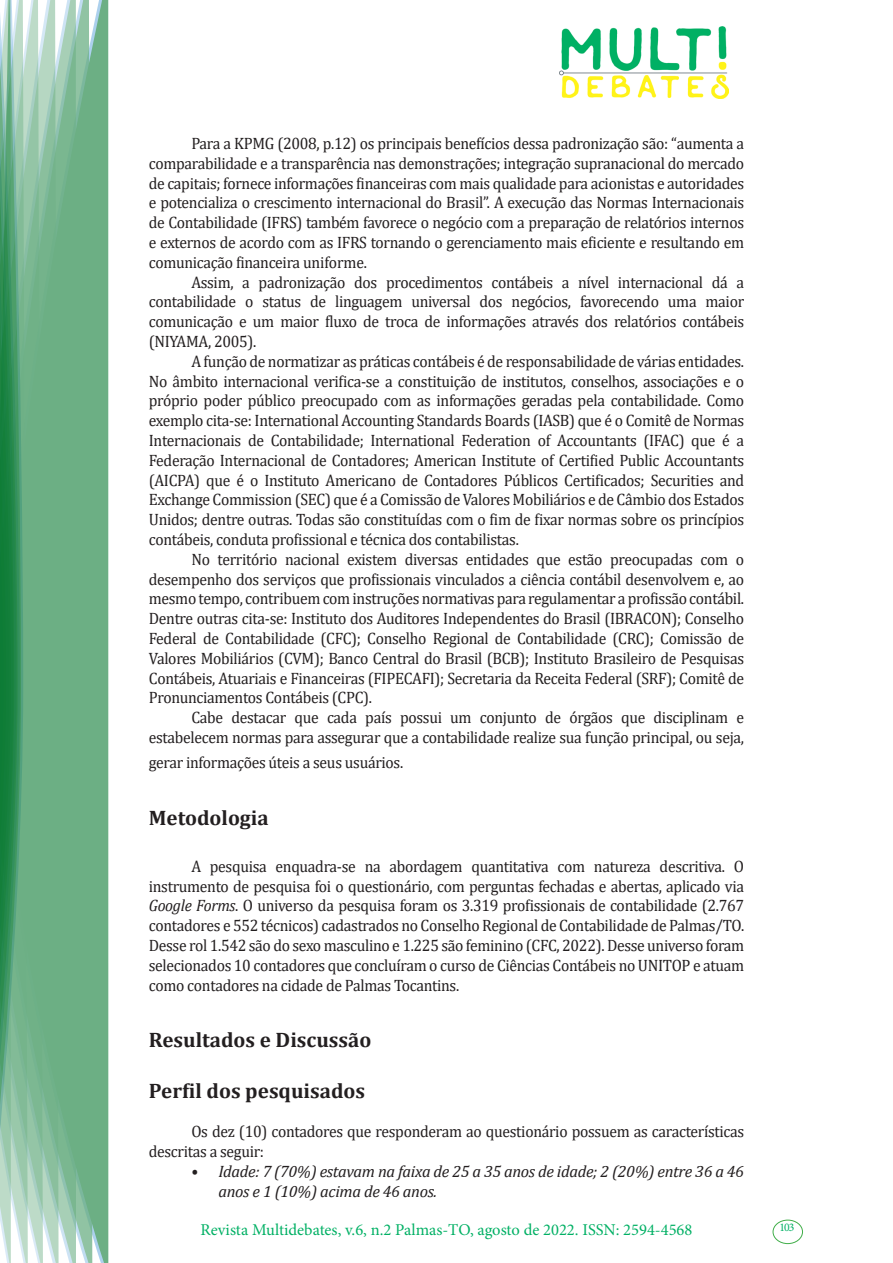
<style>
.page{position:relative;width:893px;height:1263px;background:#fff}
.page>*{position:absolute;margin:0;border:0;box-sizing:border-box;transform-origin:0 0}
.Titulo_2{font:700 21px "Cambria";color:#231f20}
.texto{font:16.5px/19.8px "Cambria";letter-spacing:-.02em;color:#231f20;text-align:justify;scale:.95 1}
.t1{font:italic 16.5px/19.8px "Cambria";letter-spacing:-.02em;color:#231f20}
.t2{font:16.5px "Minion Pro";color:#00b064}
.t3{font:11.7px "Minion Pro";color:#00b064}
.s1{font-style:italic}
.s2{font-style:normal}
</style>
<div class="page">
<img style="left:559px;top:26px;width:169px;height:72px">
<div style="left:95px;top:0;width:14px;height:1263px;background:#6caf84"></div>
<svg style="left:79px;top:0;width:16px;height:1263px;background:#71b289"></svg>
<svg style="left:62px;top:0;width:17px;height:1263px;background:#75b48c"></svg>
<svg style="left:45px;top:0;width:17px;height:1263px;background:#7cb792"></svg>
<svg style="left:30px;top:0;width:15px;height:1263px;background:#80ba96"></svg>
<svg style="left:0;top:0;width:30px;height:1263px;background:#61a97f"></svg>
<div style="left:772px;top:1219px;width:31px;height:25px;border:1px solid #40ae49;border-radius:50%"></div>
<p class="texto" style="left:149px;top:133px;width:628px;text-indent:43px">Para a KPMG (2008, p.12) os principais benefícios dessa padronização são: “aumenta a comparabilidade e a transparência nas demonstrações; integração supranacional do mercado de capitais; fornece informações financeiras com mais qualidade para acionistas e autoridades e potencializa o crescimento internacional do Brasil”. A execução das Normas Internacionais de Contabilidade (IFRS) também favorece o negócio com a preparação de relatórios internos e externos de acordo com as IFRS tornando o gerenciamento mais eficiente e resultando em comunicação financeira uniforme.</p>
<p class="texto" style="left:149px;top:272px;width:628px;text-indent:43px">Assim, a padronização dos procedimentos contábeis a nível internacional dá a contabilidade o status de linguagem universal dos negócios, favorecendo uma maior comunicação e um maior fluxo de troca de informações através dos relatórios contábeis (NIYAMA, 2005).</p>
<p class="texto" style="left:149px;top:351px;width:628px;text-indent:43px">A função de normatizar as práticas contábeis é de responsabilidade de várias entidades.<br>No âmbito internacional verifica-se a constituição de institutos, conselhos, associações e o próprio poder público preocupado com as informações geradas pela contabilidade. Como exemplo cita-se: International Accounting Standards Boards (IASB) que é o Comitê de Normas Internacionais de Contabilidade; International Federation of Accountants (IFAC) que é a Federação Internacional de Contadores; American Institute of Certified Public Accountants (AICPA) que é o Instituto Americano de Contadores Públicos Certificados; Securities and Exchange Commission (SEC) que é a Comissão de Valores Mobiliários e de Câmbio dos Estados Unidos; dentre outras. Todas são constituídas com o fim de fixar normas sobre os princípios contábeis, conduta profissional e técnica dos contabilistas.</p>
<p class="texto" style="left:149px;top:549px;width:628px;text-indent:43px">No território nacional existem diversas entidades que estão preocupadas com o desempenho dos serviços que profissionais vinculados a ciência contábil desenvolvem e, ao mesmo tempo, contribuem com instruções normativas para regulamentar a profissão contábil.<br>Dentre outras cita-se: Instituto dos Auditores Independentes do Brasil (IBRACON); Conselho Federal de Contabilidade (CFC); Conselho Regional de Contabilidade (CRC); Comissão de Valores Mobiliários (CVM); Banco Central do Brasil (BCB); Instituto Brasileiro de Pesquisas Contábeis, Atuariais e Financeiras (FIPECAFI); Secretaria da Receita Federal (SRF); Comitê de Pronunciamentos Contábeis (CPC).</p>
<p class="texto" style="left:149px;top:708px;width:628px;text-align:right">Cabe destacar que cada país possui um conjunto de órgãos que disciplinam e estabelecem normas para assegurar que a contabilidade realize sua função principal, ou seja,</p>
<p class="texto" style="left:149px;top:753px;width:269px">gerar informações úteis a seus usuários.</p>
<p class="Titulo_2" style="left:149px;top:803px;width:121px">Metodologia</p>
<p class="texto" style="left:149px;top:856px;width:628px;text-indent:43px">A pesquisa enquadra-se na abordagem quantitativa com natureza descritiva. O instrumento de pesquisa foi o questionário, com perguntas fechadas e abertas, aplicado via <span class="s1">Google Forms</span>. O universo da pesquisa foram os 3.319 profissionais de contabilidade (2.767 contadores e 552 técnicos) cadastrados no Conselho Regional de Contabilidade de Palmas/TO.<br>Desse rol 1.542 são do sexo masculino e 1.225 são feminino (CFC, 2022). Desse universo foram selecionados 10 contadores que concluíram o curso de Ciências Contábeis no UNITOP e atuam como contadores na cidade de Palmas Tocantins.</p>
<p class="Titulo_2" style="left:149px;top:1025px;width:224px">Resultados e Discussão</p>
<p class="Titulo_2" style="left:149px;top:1076px;width:218px">Perfil dos pesquisados</p>
<p class="texto" style="left:149px;top:1122px;width:628px;text-indent:43px">Os dez (10) contadores que responderam ao questionário possuem as características descritas a seguir:</p>
<p class="t1" style="left:218px;top:1160px;width:527px;text-indent:-27px"><span class="s2">•</span> Idade: 7 (70%) estavam na faixa de 25 a 35 anos de idade; 2 (20%) entre 36 a 46 anos e 1 (10%) acima de 46 anos.</p>
<p class="t2" style="left:200px;top:1218px;width:493px">Revista Multidebates, v.6, n.2 Palmas-TO, agosto de 2022. ISSN: 2594-4568</p>
<p class="t3" style="left:779px;top:1219px;width:16px">103</p>
</div>
